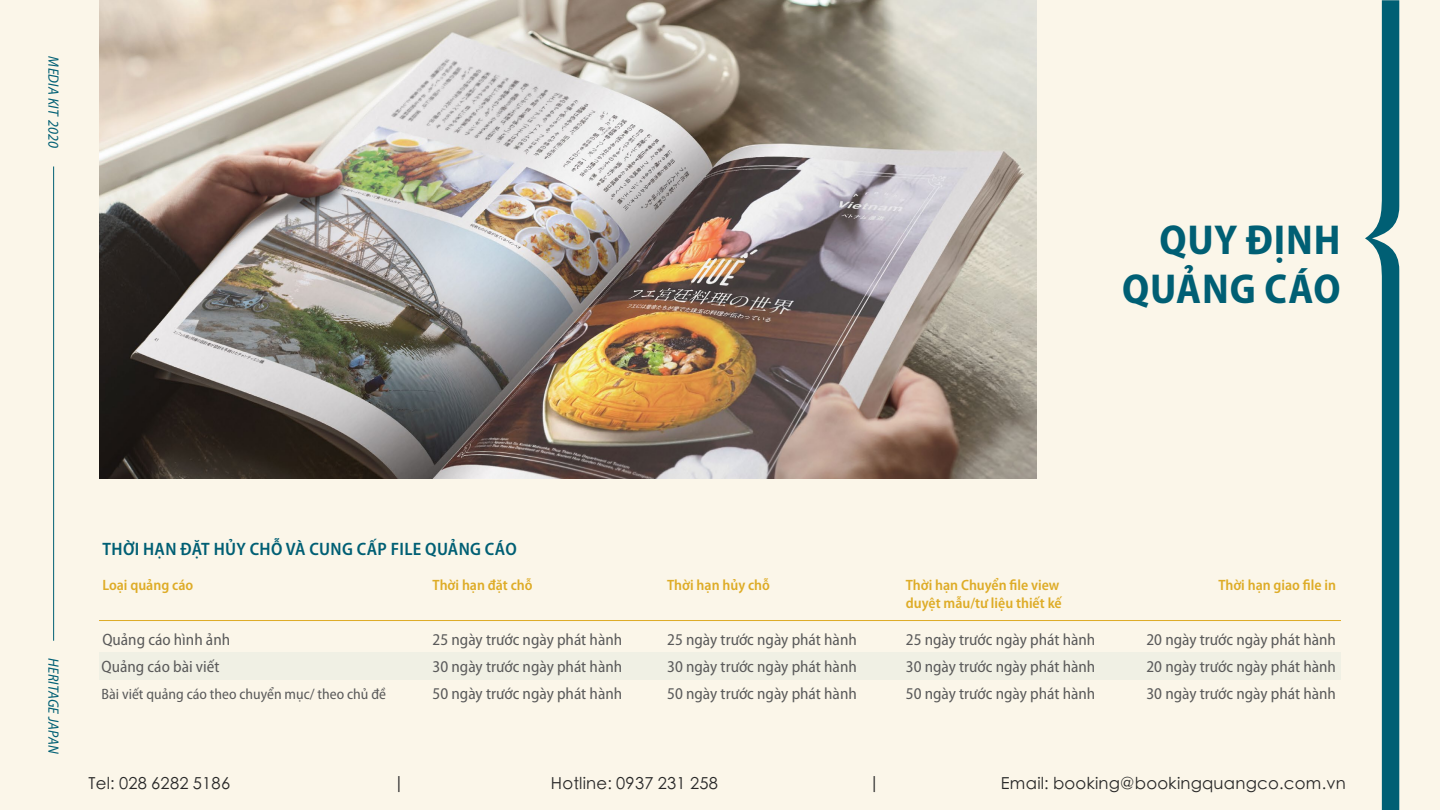
<style>
.page{position:relative;width:1440px;height:810px;background:#fbf6e9}
.page>*{position:absolute;margin:0;border:0;box-sizing:border-box;transform-origin:0 0}
.t1{font:700 semi-condensed 42px/49.5px "Myriad Pro";letter-spacing:.02em;color:#005f74;text-align:right}
.t2{font:600 semi-condensed 18px "Myriad Pro";letter-spacing:.02em;color:#005f74}
.t3{font:semi-condensed 16.5px/27.1px "Myriad Pro";color:#5a5a5a;text-align:justify}
.t4{font:300 16.5px "ST Heiti SC";color:#272727}
.t5{font:600 semi-condensed 15px/18px "Myriad Pro";color:#deac27}
.t6{font:semi-condensed 15px "Myriad Pro";color:#5a5a5a}
.t7{font:italic semi-condensed 15px "Myriad Pro";letter-spacing:.01em;color:#005f74}
</style>
<div class="page">
<div style="left:99px;top:652px;width:1242px;height:28px;background:#f0f0e4"></div>
<hr style="left:99px;top:620px;width:1242px;height:1px;background:#deac27">
<svg style="left:1365px;top:0;width:34px;height:810px"></svg>
<hr style="left:53px;top:167px;width:1px;height:474px;background:#005f74">
<img style="left:99px;top:0;width:937px;height:478px">
<p class="t7" style="left:63px;top:56px;width:93px;rotate:90deg">MEDIA KIT 2020</p>
<h1 class="t1" style="left:1122px;top:213px;width:220px">QUY ĐỊNH<br>QUẢNG CÁO</h1>
<p class="t7" style="left:63px;top:658px;width:97px;rotate:90deg">HERITAGE JAPAN</p>
<p class="t2" style="left:103px;top:537px;width:416px">THỜI HẠN ĐẶT HỦY CHỖ VÀ CUNG CẤP FILE QUẢNG CÁO</p>
<p class="t5" style="left:102px;top:576px;width:92px">Loại quảng cáo</p>
<p class="t5" style="left:433px;top:576px;width:101px">Thời hạn đặt chỗ</p>
<p class="t5" style="left:667px;top:576px;width:104px">Thời hạn hủy chỗ</p>
<p class="t5" style="left:906px;top:576px;width:157px">Thời hạn Chuyển file view duyệt mẫu/tư liệu thiết kế</p>
<p class="t5" style="left:1218px;top:576px;width:119px">Thời hạn giao file in</p>
<p class="t3" style="left:1146px;top:625px;width:191px">20 ngày trước ngày phát hành 20 ngày trước ngày phát hành 30 ngày trước ngày phát hành</p>
<p class="t3" style="left:102px;top:625px;width:130px">Quảng cáo hình ảnh<br>Quảng cáo bài viết</p>
<p class="t6" style="left:102px;top:685px;width:286px">Bài viết quảng cáo theo chuyển mục/ theo chủ đề</p>
<p class="t3" style="left:433px;top:625px;width:191px">25 ngày trước ngày phát hành 30 ngày trước ngày phát hành 50 ngày trước ngày phát hành</p>
<p class="t3" style="left:667px;top:625px;width:191px">25 ngày trước ngày phát hành 30 ngày trước ngày phát hành 50 ngày trước ngày phát hành</p>
<p class="t3" style="left:906px;top:625px;width:191px">25 ngày trước ngày phát hành 30 ngày trước ngày phát hành 50 ngày trước ngày phát hành</p>
<p class="t4" style="left:89px;top:775px;width:143px">Tel: 028 6282 5186</p>
<p class="t4" style="left:395px;top:775px;width:10px">|</p>
<p class="t4" style="left:551px;top:775px;width:169px">Hotline: 0937 231 258</p>
<p class="t4" style="left:870px;top:775px;width:10px">|</p>
<p class="t4" style="left:1001px;top:775px;width:347px">Email: booking@bookingquangco.com.vn</p>
</div>
